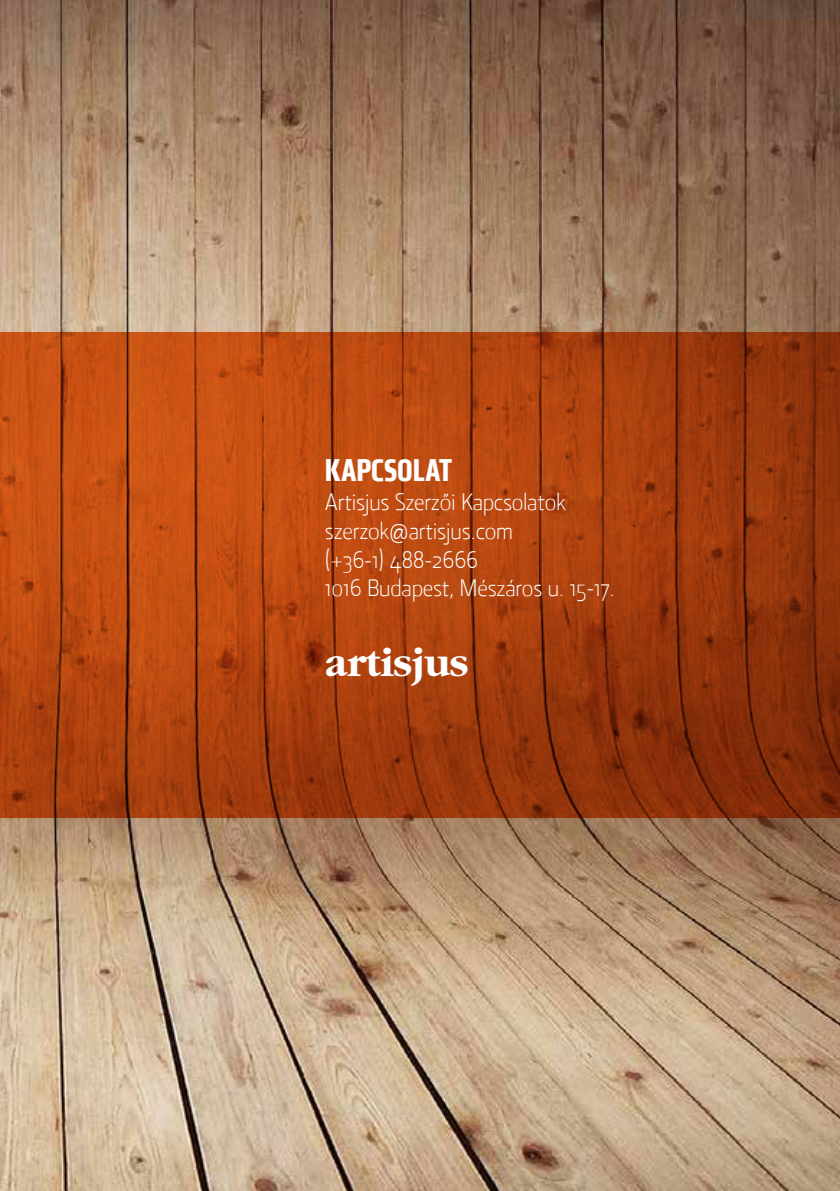
<style>
.page{position:relative;width:840px;height:1191px;background:#fff}
.page>*{position:absolute;margin:0;border:0;box-sizing:border-box;transform-origin:0 0}
.t1{font:700 42.4px "Garamond";letter-spacing:-.01em;color:#fff}
.t2{font:700 condensed 32.6px "Klavika CH";color:#fff}
.t3{font:24px/28.8px "Section Light HUN";letter-spacing:-.01em;color:#fff}
</style>
<div class="page">
<img style="left:0;top:0;width:839px;height:1191px">
<svg style="left:0;top:333px;width:839px;height:485px;background:#a9400e"></svg>
<h2 class="t2" style="left:325px;top:449px;width:129px">KAPCSOLAT</h2>
<p class="t3" style="left:325px;top:487px;width:291px">Artisjus Szerzői Kapcsolatok szerzok@artisjus.com<br>(+36-1) 488-2666<br>1016 Budapest, Mészáros u. 15-17.</p>
<h1 class="t1" style="left:325px;top:640px;width:146px">artisjus</h1>
</div>
